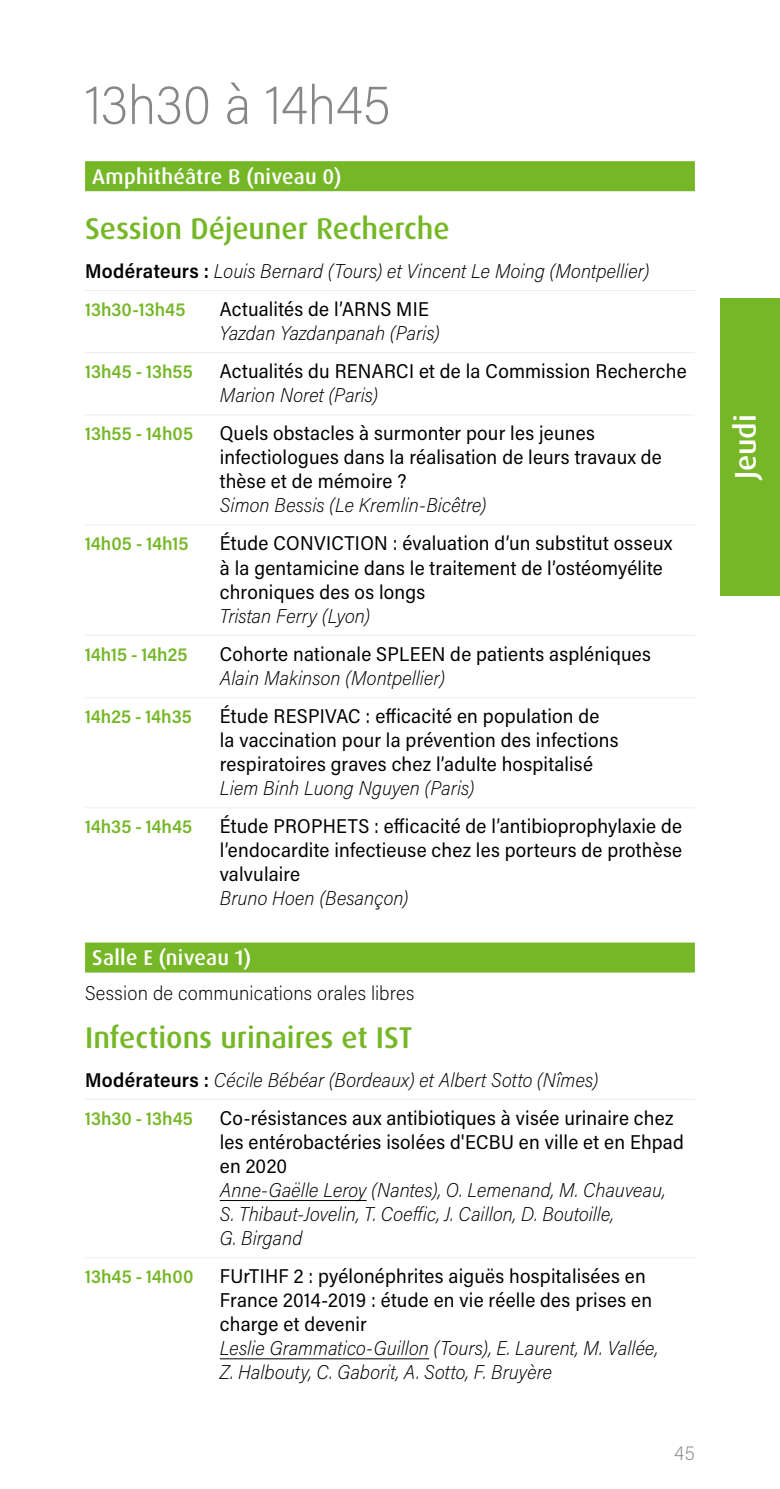
<style>
.page{position:relative;width:780px;height:1489px;background:#fff}
.page>*{position:absolute;margin:0;border:0;box-sizing:border-box;transform-origin:0 0}
.t1{font:200 55px "Acumin Pro Semi Cond";letter-spacing:-.015em;color:#868786}
.t2{font:500 30px "Dax Pro";color:#75b726}
.t3{font:500 30px "Dax Pro";color:#fff}
.t4{font:500 21.25px "Dax Pro";letter-spacing:.015em;color:#fff}
.t5{font:20px/24px "Acumin Pro Semi Cond";letter-spacing:.01em;color:#000}
.t6{font:italic 200 20px/24px "Acumin Pro Semi Cond";letter-spacing:.005em;color:#000}
.t7{font:200 20px "Acumin Pro Semi Cond";letter-spacing:.01em;color:#000}
.t8{font:200 20px "Acumin Pro Semi Cond";color:#868786}
.t9{font:600 18.75px "Acumin Pro Semi Cond";letter-spacing:.005em;color:#75b726}
.s1{font-weight:600;font-style:normal}
</style>
<div class="page">
<div style="left:719px;top:298px;width:61px;height:297px;background:#75b726"></div>
<div style="left:85px;top:161px;width:609px;height:30px;background:#75b726"></div>
<hr style="left:85px;top:290px;width:609px;height:1px;background:#ececec">
<hr style="left:85px;top:352px;width:609px;height:1px;background:#ececec">
<hr style="left:85px;top:414px;width:609px;height:1px;background:#ececec">
<hr style="left:85px;top:524px;width:609px;height:1px;background:#ececec">
<hr style="left:85px;top:635px;width:609px;height:1px;background:#ececec">
<hr style="left:85px;top:697px;width:609px;height:1px;background:#ececec">
<hr style="left:85px;top:807px;width:609px;height:1px;background:#ececec">
<div style="left:85px;top:942px;width:609px;height:30px;background:#75b726"></div>
<hr style="left:85px;top:1098px;width:609px;height:1px;background:#ececec">
<hr style="left:220px;top:1199px;width:146px;height:1px;background:#000">
<hr style="left:85px;top:1257px;width:609px;height:1px;background:#ececec">
<hr style="left:220px;top:1358px;width:209px;height:1px;background:#000">
<h1 class="t1" style="left:85px;top:67px;width:307px">13h30 à 14h45</h1>
<p class="t4" style="left:92px;top:163px;width:251px">Amphithéâtre B (niveau 0)</p>
<h2 class="t2" style="left:85px;top:210px;width:366px">Session Déjeuner Recherche</h2>
<p class="t6" style="left:85px;top:258px;width:566px"><span class="s1">Modérateurs :</span> Louis Bernard (Tours) et Vincent Le Moing (Montpellier)</p>
<p class="t9" style="left:85px;top:296px;width:102px">13h30-13h45</p>
<p class="t5" style="left:220px;top:296px;width:211px">Actualités de l’ARNS MIE</p>
<p class="t6" style="left:220px;top:320px;width:221px">Yazdan Yazdanpanah (Paris)</p>
<p class="t9" style="left:85px;top:358px;width:109px">13h45 - 13h55</p>
<p class="t5" style="left:220px;top:358px;width:468px">Actualités du RENARCI et de la Commission Recherche</p>
<p class="t6" style="left:220px;top:382px;width:160px">Marion Noret (Paris)</p>
<p class="t9" style="left:85px;top:420px;width:110px">13h55 - 14h05</p>
<p class="t5" style="left:220px;top:420px;width:443px">Quels obstacles à surmonter pour les jeunes infectiologues dans la réalisation de leurs travaux de thèse et de mémoire ?</p>
<p class="t6" style="left:220px;top:492px;width:268px">Simon Bessis (Le Kremlin-Bicêtre)</p>
<p class="t9" style="left:85px;top:531px;width:105px">14h05 - 14h15</p>
<p class="t5" style="left:220px;top:530px;width:454px">Étude CONVICTION : évaluation d’un substitut osseux à la gentamicine dans le traitement de l’ostéomyélite chroniques des os longs</p>
<p class="t6" style="left:220px;top:602px;width:152px">Tristan Ferry (Lyon)</p>
<p class="t9" style="left:85px;top:641px;width:104px">14h15 - 14h25</p>
<p class="t5" style="left:220px;top:641px;width:432px">Cohorte nationale SPLEEN de patients aspléniques</p>
<p class="t6" style="left:220px;top:665px;width:227px">Alain Makinson (Montpellier)</p>
<p class="t9" style="left:85px;top:703px;width:108px">14h25 - 14h35</p>
<p class="t5" style="left:220px;top:703px;width:400px">Étude RESPIVAC : efficacité en population de la vaccination pour la prévention des infections respiratoires graves chez l’adulte hospitalisé</p>
<p class="t6" style="left:220px;top:775px;width:256px">Liem Binh Luong Nguyen (Paris)</p>
<p class="t9" style="left:85px;top:813px;width:109px">14h35 - 14h45</p>
<p class="t5" style="left:220px;top:813px;width:464px;text-align:justify">Étude PROPHETS : efficacité de l’antibioprophylaxie de l’endocardite infectieuse chez les porteurs de prothèse valvulaire</p>
<p class="t6" style="left:220px;top:885px;width:190px">Bruno Hoen (Besançon)</p>
<p class="t4" style="left:92px;top:944px;width:160px">Salle E (niveau 1)</p>
<p class="t7" style="left:85px;top:979px;width:331px">Session de communications orales libres</p>
<h2 class="t2" style="left:85px;top:1018px;width:329px">Infections urinaires et IST</h2>
<p class="t6" style="left:85px;top:1066px;width:515px"><span class="s1">Modérateurs :</span> Cécile Bébéar (Bordeaux) et Albert Sotto (Nîmes)</p>
<p class="t9" style="left:85px;top:1104px;width:109px">13h30 - 13h45</p>
<p class="t5" style="left:220px;top:1104px;width:465px">Co-résistances aux antibiotiques à visée urinaire chez les entérobactéries isolées d'ECBU en ville et en Ehpad en 2020</p>
<p class="t6" style="left:220px;top:1176px;width:447px">Anne-Gaëlle Leroy (Nantes), O. Lemenand, M. Chauveau,<br>S. Thibaut-Jovelin, T. Coeffic, J. Caillon, D. Boutoille,<br>G. Birgand</p>
<p class="t9" style="left:85px;top:1263px;width:110px">13h45 - 14h00</p>
<p class="t5" style="left:220px;top:1263px;width:434px">FUrTIHF 2 : pyélonéphrites aiguës hospitalisées en<br>France 2014-2019 : étude en vie réelle des prises en charge et devenir</p>
<p class="t6" style="left:220px;top:1335px;width:439px">Leslie Grammatico-Guillon (Tours), E. Laurent, M. Vallée,<br>Z. Halbouty, C. Gaborit, A. Sotto, F. Bruyère</p>
<p class="t8" style="left:674px;top:1438px;width:22px">45</p>
<h2 class="t3" style="left:725px;top:479px;width:66px;rotate:-90deg">Jeudi</h2>
</div>
